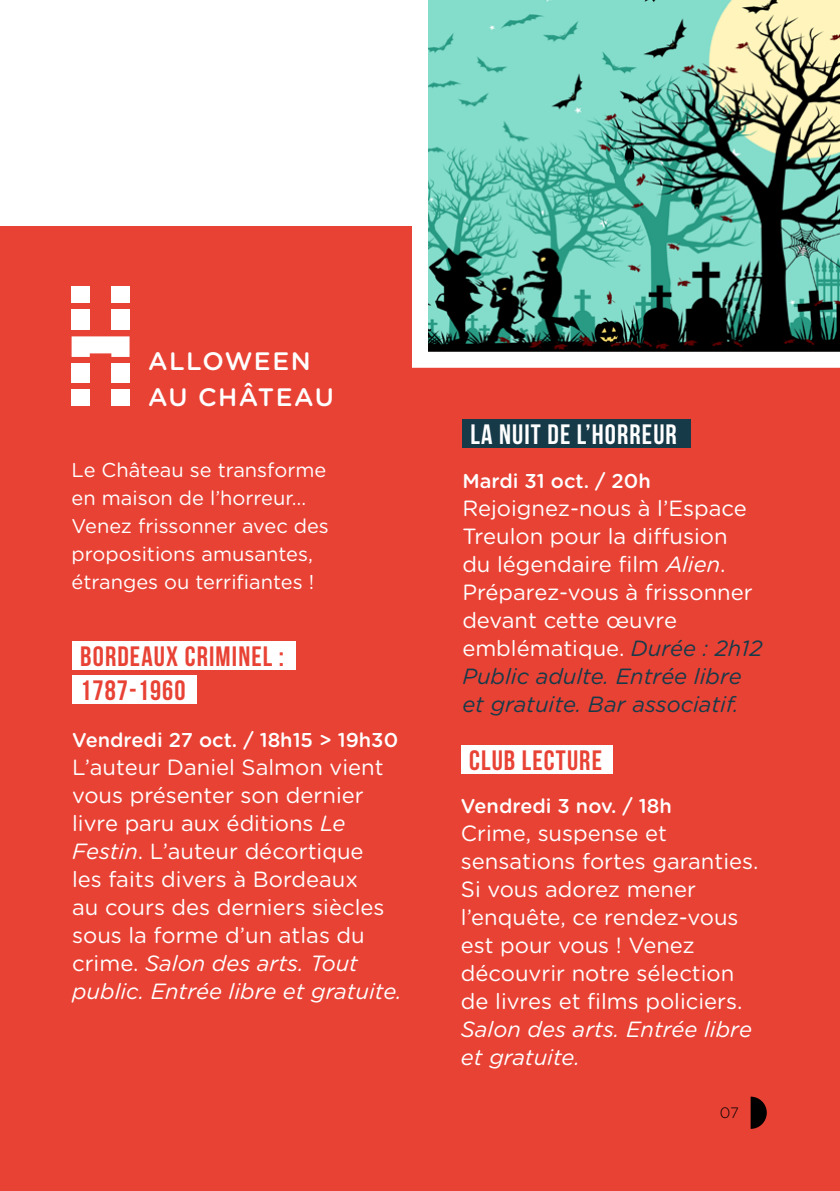
<style>
.page{position:relative;width:840px;height:1191px;background:#fff}
.page>*{position:absolute;margin:0;border:0;box-sizing:border-box;transform-origin:0 0}
.t1{font:28px/33.6px "Bebas Neue";letter-spacing:.04em;color:#e84235}
.t2{font:28px "Bebas Neue";letter-spacing:.04em;color:#fff}
.t3{font:500 25.2px/35.8px "Gotham Rounded";letter-spacing:.06em;color:#fff}
.t4{font:22px/28px "Gotham Rounded";color:#fff}
.t5{font:italic 22px/28px "Gotham Rounded";color:#fff}
.t6{font:20px/28px "Gotham Rounded";color:#fff}
.t7{font:500 20px "Gotham Rounded";color:#fff}
.t8{font:300 15px "Gotham Rounded";color:#000}
.s1{font-style:italic}
.s2{font-style:italic;color:#173a49}
</style>
<div class="page">
<div style="left:0;top:227px;width:839px;height:964px;background:#e84235"></div>
<svg style="left:750px;top:1096px;width:16px;height:32px"></svg>
<svg style="left:72px;top:336px;width:57px;height:21px"></svg>
<div style="left:72px;top:363px;width:18px;height:20px;background:#fff"></div>
<div style="left:111px;top:363px;width:18px;height:20px;background:#fff"></div>
<div style="left:111px;top:286px;width:18px;height:16px;background:#fff"></div>
<div style="left:111px;top:389px;width:18px;height:17px;background:#fff"></div>
<div style="left:72px;top:389px;width:18px;height:17px;background:#fff"></div>
<div style="left:72px;top:286px;width:18px;height:16px;background:#fff"></div>
<div style="left:72px;top:309px;width:18px;height:21px;background:#fff"></div>
<div style="left:111px;top:309px;width:18px;height:21px;background:#fff"></div>
<div style="left:72px;top:641px;width:223px;height:29px;background:#fff"></div>
<div style="left:462px;top:419px;width:228px;height:29px;background:#173a49"></div>
<div style="left:72px;top:675px;width:125px;height:29px;background:#fff"></div>
<div style="left:460px;top:744px;width:152px;height:29px;background:#fff"></div>
<svg style="left:412px;top:0;width:427px;height:368px;background:#74ad9c"></svg>
<p class="t3" style="left:148px;top:342px;width:187px">ALLOWEEN<br>AU CHÂTEAU</p>
<p class="t6" style="left:72px;top:455px;width:258px">Le Château se transforme en maison de l’horreur…<br>Venez frissonner avec des propositions amusantes, étranges ou terrifiantes !</p>
<p class="t1" style="left:80px;top:639px;width:205px">BORDEAUX CRIMINEL :<br>1787-1960</p>
<p class="t7" style="left:72px;top:725px;width:327px">Vendredi 27 oct. / 18h15 &gt; 19h30</p>
<p class="t4" style="left:72px;top:752px;width:331px">L’auteur Daniel Salmon vient vous présenter son dernier livre paru aux éditions <span class="s1">Le<br>Festin</span>. L’auteur décortique<br>les faits divers à Bordeaux<br>au cours des derniers siècles sous la forme d’un atlas du crime. <span class="s1">Salon des arts. Tout public. Entrée libre et gratuite.</span></p>
<p class="t2" style="left:470px;top:419px;width:208px">LA NUIT DE L’HORREUR</p>
<p class="t7" style="left:462px;top:466px;width:190px">Mardi 31 oct. / 20h</p>
<p class="t4" style="left:462px;top:493px;width:301px">Rejoignez-nous à l’Espace<br>Treulon pour la diffusion<br>du légendaire film <span class="s1">Alien</span>.<br>Préparez-vous à frissonner devant cette œuvre emblématique. <span class="s2">Durée : 2h12<br>Public adulte. Entrée libre et gratuite. Bar associatif.</span></p>
<p class="t1" style="left:469px;top:742px;width:134px">CLUB LECTURE</p>
<p class="t7" style="left:460px;top:792px;width:212px">Vendredi 3 nov. / 18h</p>
<p class="t4" style="left:460px;top:818px;width:299px">Crime, suspense et sensations fortes garanties.<br>Si vous adorez mener l’enquête, ce rendez-vous est pour vous ! Venez découvrir notre sélection de livres et films policiers.</p>
<p class="t5" style="left:460px;top:1014px;width:292px">Salon des arts. Entrée libre et gratuite.</p>
<p class="t8" style="left:719px;top:1102px;width:21px">07</p>
</div>
